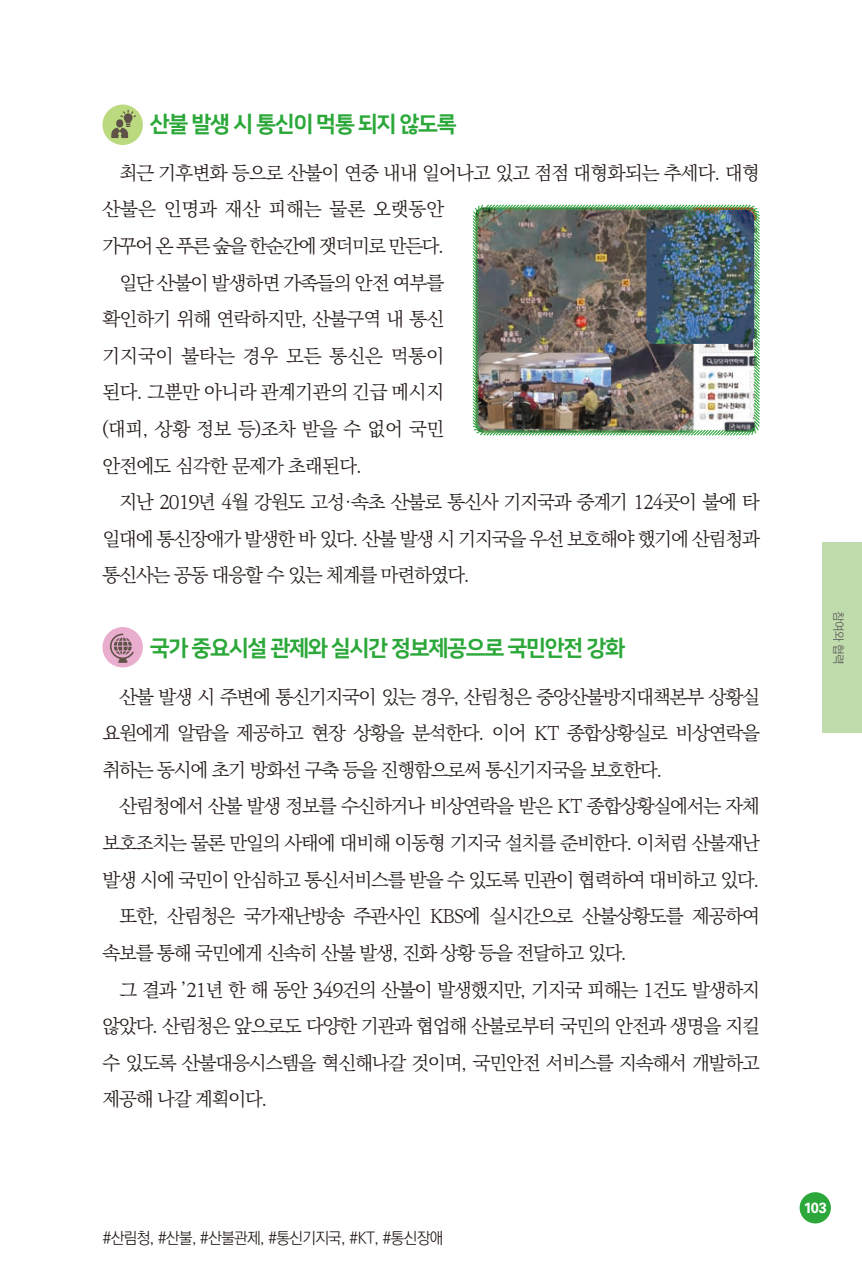
<style>
.page{position:relative;width:862px;height:1276px;background:#fff}
.page>*{position:absolute;margin:0;border:0;box-sizing:border-box;transform-origin:0 0}
.t1{font:22px "Nanum Square EB";letter-spacing:-.06em;color:#2ba839}
.t2{font:300 19px/36.6px "Ko Pub Batang";letter-spacing:-.06em;color:#231916;text-align:justify}
.t3{font:300 19px/36.6px "Ko Pub Batang";letter-spacing:-.04em;color:#231916}
.해시테그{font:300 16px "Ko Pub Dotum";letter-spacing:-.04em;color:#231916}
.t4{font:700 14.8px "Univers";color:#fff}
.t5{font:300 12px "Ko Pub Dotum";color:#595857}
</style>
<div class="page">
<div style="left:799px;top:1192px;width:32px;height:31px;background:#2ba839;border-radius:50%"></div>
<div style="left:822px;top:543px;width:40px;height:190px;background:#c0dcad"></div>
<div style="left:102px;top:105px;width:41px;height:40px;background:#bbd97e;border-radius:50%"></div>
<svg style="left:111px;top:110px;width:25px;height:28px"></svg>
<div style="left:102px;top:627px;width:41px;height:40px;background:#e9adcd;border-radius:50%"></div>
<svg style="left:110px;top:633px;width:24px;height:30px"></svg>
<img style="left:472px;top:204px;width:288px;height:232px">
<img style="left:646px;top:210px;width:108px;height:134px">
<img style="left:478px;top:353px;width:133px;height:76px">
<p class="t1" style="left:150px;top:112px;width:308px">산불 발생 시 통신이 먹통 되지 않도록</p>
<p class="t3" style="left:102px;top:155px;width:659px;text-indent:17px">최근 기후변화 등으로 산불이 연중 내내 일어나고 있고 점점 대형화되는 추세다. 대형 산불은 인명과 재산 피해는 물론 오랫동안<br>가꾸어 온 푸른 숲을 한순간에 잿더미로 만든다.</p>
<p class="t2" style="left:102px;top:265px;width:343px;text-indent:17px">일단 산불이 발생하면 가족들의 안전 여부를 확인하기 위해 연락하지만, 산불구역 내 통신 기지국이 불타는 경우 모든 통신은 먹통이 된다. 그뿐만 아니라 관계기관의 긴급 메시지 (대피, 상황 정보 등)조차 받을 수 없어 국민 안전에도 심각한 문제가 초래된다.</p>
<p class="t2" style="left:102px;top:485px;width:659px;text-indent:17px">지난 2019년 4월 강원도 고성·속초 산불로 통신사 기지국과 중계기 124곳이 불에 타 일대에 통신장애가 발생한 바 있다. 산불 발생 시 기지국을 우선 보호해야 했기에 산림청과 통신사는 공동 대응할 수 있는 체계를 마련하였다.</p>
<p class="t1" style="left:150px;top:636px;width:477px">국가 중요시설 관제와 실시간 정보제공으로 국민안전 강화</p>
<p class="t2" style="left:102px;top:679px;width:659px;text-indent:17px">산불 발생 시 주변에 통신기지국이 있는 경우, 산림청은 중앙산불방지대책본부 상황실 요원에게 알람을 제공하고 현장 상황을 분석한다. 이어 KT 종합상황실로 비상연락을 취하는 동시에 초기 방화선 구축 등을 진행함으로써 통신기지국을 보호한다.</p>
<p class="t2" style="left:102px;top:789px;width:659px;text-indent:17px">산림청에서 산불 발생 정보를 수신하거나 비상연락을 받은 KT 종합상황실에서는 자체 보호조치는 물론 만일의 사태에 대비해 이동형 기지국 설치를 준비한다. 이처럼 산불재난 발생 시에 국민이 안심하고 통신서비스를 받을 수 있도록 민관이 협력하여 대비하고 있다.</p>
<p class="t2" style="left:102px;top:899px;width:659px;text-indent:17px">또한, 산림청은 국가재난방송 주관사인 KBS에 실시간으로 산불상황도를 제공하여 속보를 통해 국민에게 신속히 산불 발생, 진화 상황 등을 전달하고 있다.</p>
<p class="t2" style="left:102px;top:972px;width:659px;text-indent:17px">그 결과 ’21년 한 해 동안 349건의 산불이 발생했지만, 기지국 피해는 1건도 발생하지 않았다. 산림청은 앞으로도 다양한 기관과 협업해 산불로부터 국민의 안전과 생명을 지킬 수 있도록 산불대응시스템을 혁신해나갈 것이며, 국민안전 서비스를 지속해서 개발하고 제공해 나갈 계획이다.</p>
<p class="해시테그" style="left:102px;top:1230px;width:342px">#산림청, #산불, #산불관제, #통신기지국, #KT, #통신장애</p>
<p class="t5" style="left:844px;top:611px;width:55px;rotate:90deg">참여와 협력</p>
<p class="t4" style="left:803px;top:1199px;width:25px">103</p>
</div>
